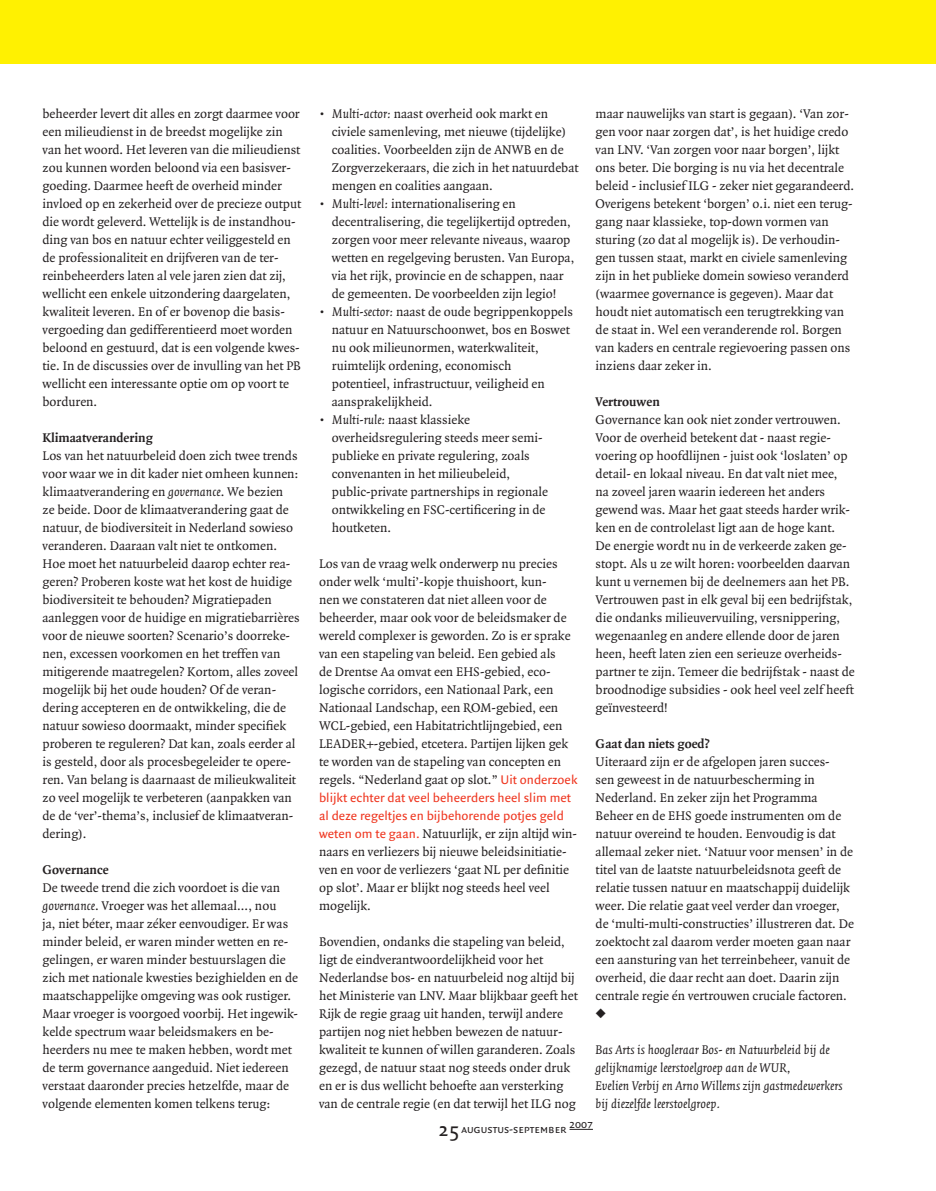
<style>
.page{position:relative;width:936px;height:1191px;background:#fff}
.page>*{position:absolute;margin:0;border:0;box-sizing:border-box;transform-origin:0 0}
.t1{font:13.5px/18px "Quadraat";color:#231f20}
.t2{font:italic 13.5px/18px "Quadraat";color:#231f20}
.t3{font:13.5px/18px "Quadraat Sans";color:#ef3822}
.t4{font:700 13.5px "Quadraat";color:#231f20}
.t5{font:12px "Quadraat Sans Caps";color:#231f20}
.s1{font-style:italic}
.s2{font-family:"Quadraat Sans";color:#ef3822}
.s3{font-family:"Quadraat Sans";font-size:21px}
</style>
<div class="page">
<svg style="left:569px;top:1129px;width:24px;height:1px"></svg>
<div style="left:0;top:0;width:935px;height:64px;background:#fff101"></div>
<p class="t1" style="left:43px;top:105px;width:260px">beheerder levert dit alles en zorgt daarmee voor een milieudienst in de breedst mogelijke zin van het woord. Het leveren van die milieudienst zou kunnen worden beloond via een basisver&shy;goeding. Daarmee heeft de overheid minder invloed op en zekerheid over de precieze output die wordt geleverd. Wettelijk is de instandhou&shy;ding van bos en natuur echter veiliggesteld en de professionaliteit en drijfveren van de ter&shy;reinbeheerders laten al vele jaren zien dat zij, wellicht een enkele uitzondering daargelaten, kwaliteit leveren. En of er bovenop die basis&shy;vergoeding dan gedifferentieerd moet worden beloond en gestuurd, dat is een volgende kwes&shy;tie. In de discussies over de invulling van het PB wellicht een interessante optie om op voort te borduren.</p>
<p class="t4" style="left:43px;top:430px;width:112px">Klimaatverandering</p>
<p class="t1" style="left:43px;top:447px;width:258px">Los van het natuurbeleid doen zich twee trends voor waar we in dit kader niet omheen kunnen: klimaatverandering en <span class="s1">governance</span>. We bezien<br>ze beide. Door de klimaatverandering gaat de natuur, de biodiversiteit in Nederland sowieso veranderen. Daaraan valt niet te ontkomen.<br>Hoe moet het natuurbeleid daarop echter rea&shy;geren? Proberen koste wat het kost de huidige biodiversiteit te behouden? Migratiepaden aanleggen voor de huidige en migratiebarrières voor de nieuwe soorten? Scenario’s doorreke&shy;nen, excessen voorkomen en het treffen van mitigerende maatregelen? Kortom, alles zoveel mogelijk bij het oude houden? Of de veran&shy;dering accepteren en de ontwikkeling, die de natuur sowieso doormaakt, minder specifiek proberen te reguleren? Dat kan, zoals eerder al is gesteld, door als procesbegeleider te opere&shy;ren. Van belang is daarnaast de milieukwaliteit zo veel mogelijk te verbeteren (aanpakken van de de ‘ver’-thema’s, inclusief de klimaatveran&shy;dering).</p>
<p class="t4" style="left:43px;top:862px;width:68px">Governance</p>
<p class="t1" style="left:43px;top:879px;width:257px">De tweede trend die zich voordoet is die van <span class="s1">governance</span>. Vroeger was het allemaal..., nou<br>ja, niet béter, maar zéker eenvoudiger. Er was minder beleid, er waren minder wetten en re&shy;gelingen, er waren minder bestuurslagen die zich met nationale kwesties bezighielden en de maatschappelijke omgeving was ook rustiger.<br>Maar vroeger is voorgoed voorbij. Het ingewik&shy;kelde spectrum waar beleidsmakers en be&shy;heerders nu mee te maken hebben, wordt met de term governance aangeduid. Niet iedereen verstaat daaronder precies hetzelfde, maar de volgende elementen komen telkens terug:</p>
<p class="t1" style="left:332px;top:105px;width:248px;text-indent:-13px">• <span class="s1">Multi-actor:</span> naast overheid ook markt en civiele samenleving, met nieuwe (tijdelijke) coalities. Voorbeelden zijn de ANWB en de Zorgverzekeraars, die zich in het natuurdebat mengen en coalities aangaan.</p>
<p class="t1" style="left:332px;top:195px;width:244px;text-indent:-13px">• <span class="s1">Multi-level:</span> internationalisering en decentralisering, die tegelijkertijd optreden, zorgen voor meer relevante niveaus, waarop wetten en regelgeving berusten. Van Europa, via het rijk, provincie en de schappen, naar de gemeenten. De voorbeelden zijn legio!</p>
<p class="t1" style="left:332px;top:303px;width:243px;text-indent:-13px">• <span class="s1">Multi-sector:</span> naast de oude begrippenkoppels natuur en Natuurschoonwet, bos en Boswet nu ook milieunormen, waterkwaliteit, ruimtelijk ordening, economisch potentieel, infrastructuur, veiligheid en aansprakelijkheid.</p>
<p class="t1" style="left:332px;top:411px;width:218px;text-indent:-13px">• <span class="s1">Multi-rule:</span> naast klassieke overheidsregulering steeds meer semi&shy;publieke en private regulering, zoals convenanten in het milieubeleid, public-private partnerships in regionale ontwikkeling en FSC-certificering in de houtketen.</p>
<p class="t1" style="left:319px;top:555px;width:260px">Los van de vraag welk onderwerp nu precies onder welk ‘multi’-kopje thuishoort, kun-<br>nen we constateren dat niet alleen voor de beheerder, maar ook voor de beleidsmaker de wereld complexer is geworden. Zo is er sprake van een stapeling van beleid. Een gebied als<br>de Drentse Aa omvat een EHS-gebied, eco&shy;logische corridors, een Nationaal Park, een Nationaal Landschap, een ROM-gebied, een WCL-gebied, een Habitatrichtlijngebied, een LEADER+-gebied, etcetera. Partijen lijken gek te worden van de stapeling van concepten en regels. “Nederland gaat op slot.” <span class="s2">Uit onderzoek</span></p>
<p class="t3" style="left:319px;top:789px;width:253px">blijkt echter dat veel beheerders heel slim met al deze regeltjes en bijbehorende potjes geld</p>
<p class="t1" style="left:319px;top:825px;width:259px"><span class="s2">weten om te gaan.</span> Natuurlijk, er zijn altijd win&shy;naars en verliezers bij nieuwe beleidsinitiatie&shy;ven en voor de verliezers ‘gaat NL per definitie op slot’. Maar er blijkt nog steeds heel veel mogelijk.</p>
<p class="t1" style="left:319px;top:933px;width:260px">Bovendien, ondanks die stapeling van beleid, ligt de eindverantwoordelijkheid voor het Nederlandse bos- en natuurbeleid nog altijd bij het Ministerie van LNV. Maar blijkbaar geeft het Rijk de regie graag uit handen, terwijl andere partijen nog niet hebben bewezen de natuur&shy;kwaliteit te kunnen of willen garanderen. Zoals gezegd, de natuur staat nog steeds onder druk en er is dus wellicht behoefte aan versterking van de centrale regie (en dat terwijl het ILG nog</p>
<p class="t1" style="left:595px;top:105px;width:260px">maar nauwelijks van start is gegaan). ‘Van zor&shy;gen voor naar zorgen dat’, is het huidige credo van LNV. ‘Van zorgen voor naar borgen’, lijkt ons beter. Die borging is nu via het decentrale beleid - inclusief ILG - zeker niet gegarandeerd.<br>Overigens betekent ‘borgen’ o.i. niet een terug&shy;gang naar klassieke, top-down vormen van sturing (zo dat al mogelijk is). De verhoudin&shy;gen tussen staat, markt en civiele samenleving zijn in het publieke domein sowieso veranderd (waarmee governance is gegeven). Maar dat houdt niet automatisch een terugtrekking van de staat in. Wel een veranderende rol. Borgen van kaders en centrale regievoering passen ons inziens daar zeker in.</p>
<p class="t4" style="left:595px;top:394px;width:66px">Vertrouwen</p>
<p class="t1" style="left:595px;top:411px;width:261px">Governance kan ook niet zonder vertrouwen.<br>Voor de overheid betekent dat - naast regie&shy;voering op hoofdlijnen - juist ook ‘loslaten’ op detail- en lokaal niveau. En dat valt niet mee,<br>na zoveel jaren waarin iedereen het anders gewend was. Maar het gaat steeds harder wrik&shy;ken en de controlelast ligt aan de hoge kant.<br>De energie wordt nu in de verkeerde zaken ge&shy;stopt. Als u ze wilt horen: voorbeelden daarvan kunt u vernemen bij de deelnemers aan het PB.<br>Vertrouwen past in elk geval bij een bedrijfstak, die ondanks milieuvervuiling, versnippering, wegenaanleg en andere ellende door de jaren heen, heeft laten zien een serieuze overheids&shy;partner te zijn. Temeer die bedrijfstak - naast de broodnodige subsidies - ook heel veel zelf heeft geïnvesteerd!</p>
<p class="t4" style="left:595px;top:736px;width:115px">Gaat dan niets goed?</p>
<p class="t1" style="left:595px;top:753px;width:260px">Uiteraard zijn er de afgelopen jaren succes-<br>sen geweest in de natuurbescherming in Nederland. En zeker zijn het Programma Beheer en de EHS goede instrumenten om de natuur overeind te houden. Eenvoudig is dat allemaal zeker niet. ‘Natuur voor mensen’ in de titel van de laatste natuurbeleidsnota geeft de relatie tussen natuur en maatschappij duidelijk weer. Die relatie gaat veel verder dan vroeger, de ‘multi-multi-constructies’ illustreren dat. De zoektocht zal daarom verder moeten gaan naar een aansturing van het terreinbeheer, vanuit de overheid, die daar recht aan doet. Daarin zijn centrale regie én vertrouwen cruciale factoren.</p>
<p class="t2" style="left:595px;top:1041px;width:248px">Bas Arts is hoogleraar Bos- en Natuurbeleid bij de gelijknamige leerstoelgroep aan de WUR,<br>Evelien Verbij en Arno Willems zijn gastmedewerkers bij diezelfde leerstoelgroep.</p>
<p class="t5" style="left:438px;top:1121px;width:156px"><span class="s3">25</span> augustus-september 2007</p>
</div>
